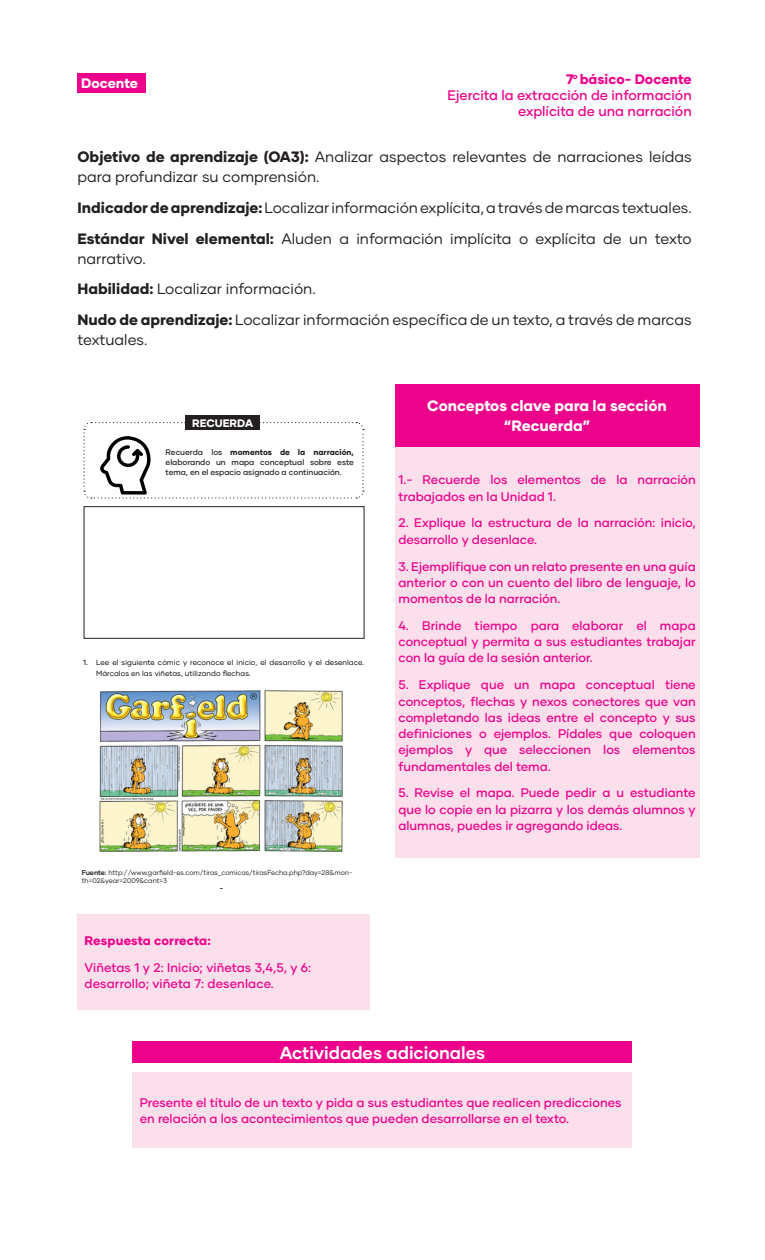
<style>
.page{position:relative;width:765px;height:1260px;background:#fff}
.page>*{position:absolute;margin:0;border:0;box-sizing:border-box;transform-origin:0 0}
.t1{font:700 17.5px "Gilmer";color:#fff}
.t2{font:15px/20px "Gilmer";color:#231f20}
.t3{font:800 15px/20px "Gilmer";color:#fff;text-align:center}
.t4{font:500 13.75px/16.2px "Gilmer";color:#ed028c;text-align:right}
.t5{font:800 13.75px "Gilmer";color:#fff}
.t6{font:500 12.5px/16.2px "Gilmer";color:#ed028c}
.t7{font:800 12.5px "Gilmer";letter-spacing:.01em;color:#ed028c}
.t8{font:800 10.88px "Gilmer";color:#fff}
.t9{font:500 8px/9.8px "Gilmer";color:#231f20;text-align:justify}
.t10{font:7.38px/10.2px "Gilmer";letter-spacing:.01em;color:#000}
.t11{font:500 7.38px "Gilmer";color:#231f20}
.t12{font:6.88px/8.2px "Gilmer";color:#231f20}
.t13{font:800 5.75px "Gilmer";color:#231f20}
.s1{font-weight:800}
.s2{font-weight:700}
</style>
<div class="page">
<div style="left:78px;top:73px;width:68px;height:20px;background:#ed028c"></div>
<div style="left:395px;top:447px;width:304px;height:411px;background:#fbdfeb"></div>
<div style="left:78px;top:914px;width:292px;height:95px;background:#fbdfeb"></div>
<div style="left:185px;top:416px;width:75px;height:14px;background:#231f20"></div>
<svg style="left:83px;top:422px;width:281px;height:77px"></svg>
<img style="left:100px;top:690px;width:243px;height:162px">
<div style="left:84px;top:506px;width:280px;height:133px;border:1px solid #231f20"></div>
<div style="left:133px;top:1041px;width:499px;height:22px;background:#ed028c"></div>
<div style="left:395px;top:384px;width:304px;height:63px;background:#ed028c"></div>
<div style="left:133px;top:1072px;width:499px;height:76px;background:#fbdfeb"></div>
<p class="t5" style="left:81px;top:75px;width:59px">Docente</p>
<p class="t4" style="left:448px;top:71px;width:246px"><span class="s1">7</span><sup>o</sup> <span class="s1">básico- Docente<br></span>Ejercita la extracción de información explícita de una narración</p>
<p class="t2" style="left:78px;top:147px;width:616px"><span class="s1">Objetivo de aprendizaje (OA3):</span> Analizar aspectos relevantes de narraciones leídas para profundizar su comprensión.</p>
<p class="t2" style="left:78px;top:198px;width:616px"><span class="s1">Indicador de aprendizaje:</span> Localizar información explícita, a través de marcas textuales.</p>
<p class="t2" style="left:78px;top:228px;width:616px"><span class="s1">Estándar Nivel elemental:</span> Aluden a información implícita o explícita de un texto narrativo.</p>
<p class="t2" style="left:78px;top:279px;width:240px"><span class="s1">Habilidad:</span> Localizar información.</p>
<p class="t2" style="left:78px;top:310px;width:616px"><span class="s1">Nudo de aprendizaje:</span> Localizar información específica de un texto, a través de marcas textuales.</p>
<p class="t8" style="left:192px;top:416px;width:62px">RECUERDA</p>
<p class="t9" style="left:166px;top:447px;width:190px">Recuerda los <span class="s1">momentos de la narración, </span>elaborando un mapa conceptual sobre este tema, en el espacio asignado a continuación.</p>
<p class="t11" style="left:83px;top:658px;width:6px">1.</p>
<p class="t10" style="left:96px;top:657px;width:269px">Lee el siguiente cómic y reconoce el inicio, el desarrollo y el desenlace.<br>Márcalos en las viñetas, utilizando flechas.</p>
<p class="t12" style="left:82px;top:868px;width:272px"><span class="s2">Fuente:</span> http://www.garfield-es.com/tiras_comicas/tirasFecha.php?day=28&amp;mon&shy;th=02&amp;year=2009&amp;cant=3</p>
<p class="t13" style="left:220px;top:887px;width:5px">2</p>
<p class="t7" style="left:85px;top:933px;width:128px">Respuesta correcta:</p>
<p class="t6" style="left:85px;top:959px;width:228px">Viñetas 1 y 2: Inicio; viñetas 3,4,5, y 6: desarrollo; viñeta 7: desenlace.</p>
<p class="t3" style="left:427px;top:396px;width:241px">Conceptos clave para la sección “Recuerda”</p>
<p class="t6" style="left:398px;top:472px;width:299px">1.- Recuerde los elementos de la narración trabajados en la Unidad 1.</p>
<p class="t6" style="left:398px;top:515px;width:299px">2. Explique la estructura de la narración: inicio, desarrollo y desenlace.</p>
<p class="t6" style="left:398px;top:558px;width:299px;text-align:justify">3. Ejemplifique con un relato presente en una guía anterior o con un cuento del libro de lenguaje, lo momentos de la narración.</p>
<p class="t6" style="left:398px;top:617px;width:299px;text-align:justify">4. Brinde tiempo para elaborar el mapa conceptual y permita a sus estudiantes trabajar con la guía de la sesión anterior.</p>
<p class="t6" style="left:398px;top:677px;width:299px;text-align:justify">5. Explique que un mapa conceptual tiene conceptos, flechas y nexos conectores que van completando las ideas entre el concepto y sus definiciones o ejemplos. Pídales que coloquen ejemplos y que seleccionen los elementos fundamentales del tema.</p>
<p class="t6" style="left:398px;top:785px;width:299px;text-align:justify">5. Revise el mapa. Puede pedir a u estudiante que lo copie en la pizarra y los demás alumnos y alumnas, puedes ir agregando ideas.</p>
<p class="t1" style="left:280px;top:1042px;width:207px">Actividades adicionales</p>
<p class="t6" style="left:140px;top:1094px;width:483px">Presente el título de un texto y pida a sus estudiantes que realicen predicciones en relación a los acontecimientos que pueden desarrollarse en el texto.</p>
</div>
